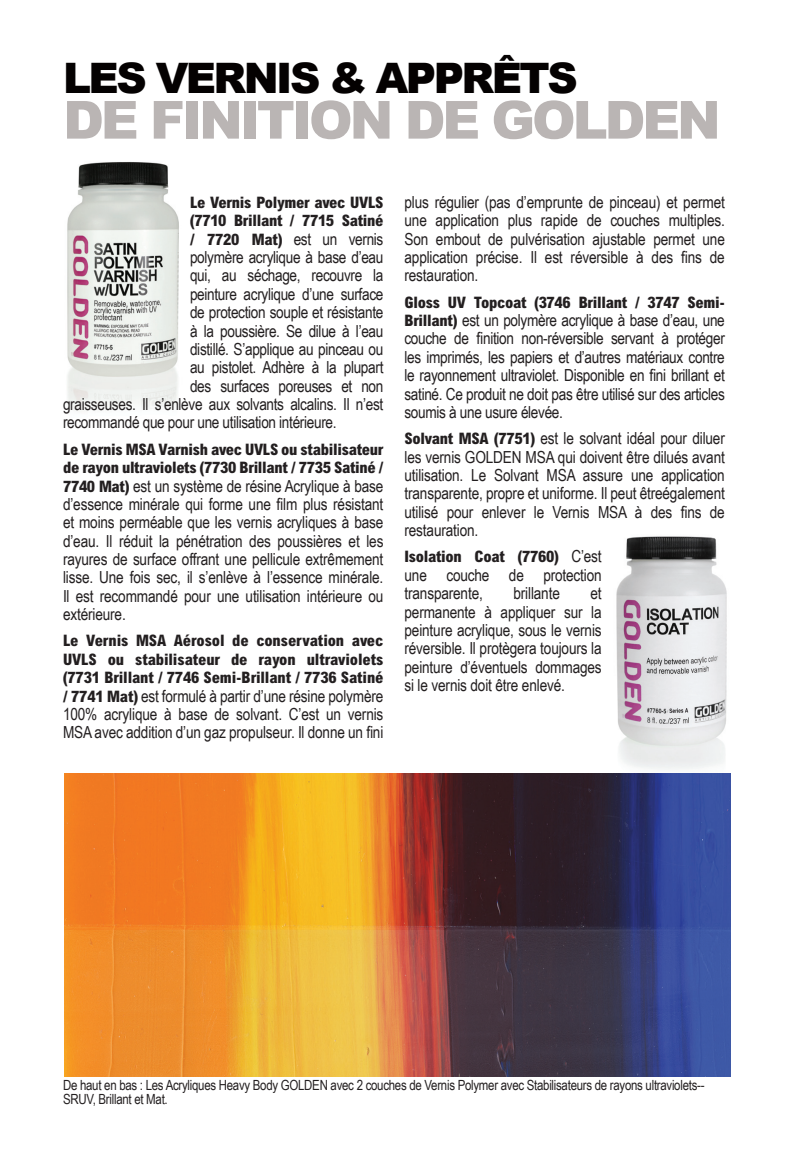
<style>
.page{position:relative;width:788px;height:1166px;background:#fff}
.page>*{position:absolute;margin:0;border:0;box-sizing:border-box;transform-origin:0 0}
.SubHeading{font:900 52.5px "Arial";letter-spacing:-.06em;color:#bab5b4}
.SubHeading-2{font:900 42px "Arial";letter-spacing:-.06em;color:#040101}
.SubHeading-3{font:16.62px/18.4px "Arial Narrow";letter-spacing:-.02em;color:#231f20;text-align:justify}
.SubHeading-4{font:800 condensed 15.75px/18.4px "Arial MT Std";letter-spacing:-.02em;color:#231f20;scale:1.05 1}
.SubHeading-5{font:14px/14px "Arial Narrow";letter-spacing:-.02em;color:#231f20}
.s1{font-family:"Arial MT Std";font-weight:800;font-stretch:condensed;font-size:15.75px}
.s2{font-family:"Arial Narrow";font-weight:400;font-stretch:normal;font-size:16.62px}
</style>
<div class="page">
<img style="left:67px;top:161px;width:112px;height:249px">
<img style="left:64px;top:773px;width:666px;height:304px">
<img style="left:616px;top:536px;width:111px;height:234px">
<p class="SubHeading-2" style="left:63px;top:48px;width:516px">LES VERNIS &amp; APPRÊTS</p>
<p class="SubHeading" style="left:63px;top:82px;width:659px">DE FINITION DE GOLDEN</p>
<p class="SubHeading-4" style="left:190px;top:193px;width:186px">Le Vernis Polymer avec UVLS (7710 Brillant / 7715 Satiné</p>
<p class="SubHeading-3" style="left:190px;top:229px;width:195px"><span class="s1">/ 7720 Mat)</span> est un vernis</p>
<p class="SubHeading-3" style="left:190px;top:247px;width:195px">polymère acrylique à base d’eau</p>
<p class="SubHeading-3" style="left:190px;top:266px;width:195px">qui, au séchage, recouvre la</p>
<p class="SubHeading-3" style="left:190px;top:284px;width:195px">peinture acrylique d’une surface</p>
<p class="SubHeading-3" style="left:190px;top:302px;width:195px">de protection souple et résistante</p>
<p class="SubHeading-3" style="left:190px;top:321px;width:195px">à la poussière. Se dilue à l’eau</p>
<p class="SubHeading-3" style="left:190px;top:339px;width:195px">distillé. S’applique au pinceau ou</p>
<p class="SubHeading-3" style="left:190px;top:358px;width:195px">au pistolet. Adhère à la plupart</p>
<p class="SubHeading-3" style="left:190px;top:376px;width:195px">des surfaces poreuses et non</p>
<p class="SubHeading-3" style="left:63px;top:394px;width:322px">graisseuses. Il s’enlève aux solvants alcalins. Il n’est</p>
<p class="SubHeading-3" style="left:63px;top:413px;width:275px">recommandé que pour une utilisation intérieure.</p>
<p class="SubHeading-4" style="left:63px;top:440px;width:306px">Le Vernis MSA Varnish avec UVLS ou stabilisateur de rayon ultraviolets (7730 Brillant / 7735 Satiné /</p>
<p class="SubHeading-3" style="left:63px;top:476px;width:322px"><span class="s1">7740 Mat)</span> est un système de résine Acrylique à base d’essence minérale qui forme une film plus résistant et moins perméable que les vernis acryliques à base d’eau. Il réduit la pénétration des poussières et les rayures de surface offrant une pellicule extrêmement lisse. Une fois sec, il s’enlève à l’essence minérale.<br>Il est recommandé pour une utilisation intérieure ou extérieure.</p>
<p class="SubHeading-4" style="left:63px;top:631px;width:307px;text-align:justify">Le Vernis MSA Aérosol de conservation avec UVLS ou stabilisateur de rayon ultraviolets (7731 Brillant / 7746 Semi-Brillant / 7736 Satiné</p>
<p class="SubHeading-3" style="left:63px;top:686px;width:322px"><span class="s1">/ 7741 Mat)</span> est formulé à partir d’une résine polymère 100% acrylique à base de solvant. C’est un vernis MSA avec addition d’un gaz propulseur. Il donne un fini</p>
<p class="SubHeading-3" style="left:404px;top:192px;width:322px">plus régulier (pas d’emprunte de pinceau) et permet une application plus rapide de couches multiples.<br>Son embout de pulvérisation ajustable permet une application précise. Il est réversible à des fins de restauration.</p>
<p class="SubHeading-4" style="left:404px;top:293px;width:307px">Gloss UV Topcoat (3746 Brillant / 3747 Semi-</p>
<p class="SubHeading-3" style="left:404px;top:310px;width:322px"><span class="s1">Brillant)</span> est un polymère acrylique à base d’eau, une couche de finition non-réversible servant à protéger les imprimés, les papiers et d’autres matériaux contre le rayonnement ultraviolet. Disponible en fini brillant et satiné. Ce produit ne doit pas être utilisé sur des articles soumis à une usure élevée.</p>
<p class="SubHeading-3" style="left:404px;top:428px;width:322px"><span class="s1">Solvant MSA (7751)</span> est le solvant idéal pour diluer les vernis GOLDEN MSA qui doivent être dilués avant utilisation. Le Solvant MSA assure une application transparente, propre et uniforme. Il peut êtreégalement utilisé pour enlever le Vernis MSA à des fins de restauration.</p>
<p class="SubHeading-4" style="left:404px;top:547px;width:189px">Isolation Coat (7760) <span class="s2">C’est</span></p>
<p class="SubHeading-3" style="left:404px;top:565px;width:199px">une couche de protection transparente,</p>
<p class="SubHeading-3" style="left:513px;top:583px;width:48px">brillante</p>
<p class="SubHeading-3" style="left:404px;top:583px;width:199px;text-indent:186px">et permanente à appliquer sur la peinture acrylique, sous le vernis réversible. Il protègera toujours la peinture d’éventuels dommages si le vernis doit être enlevé.</p>
<p class="SubHeading-5" style="left:63px;top:1078px;width:643px">De haut en bas : Les Acryliques Heavy Body GOLDEN avec 2 couches de Vernis Polymer avec Stabilisateurs de rayons ultraviolets--<br>SRUV, Brillant et Mat.</p>
</div>
